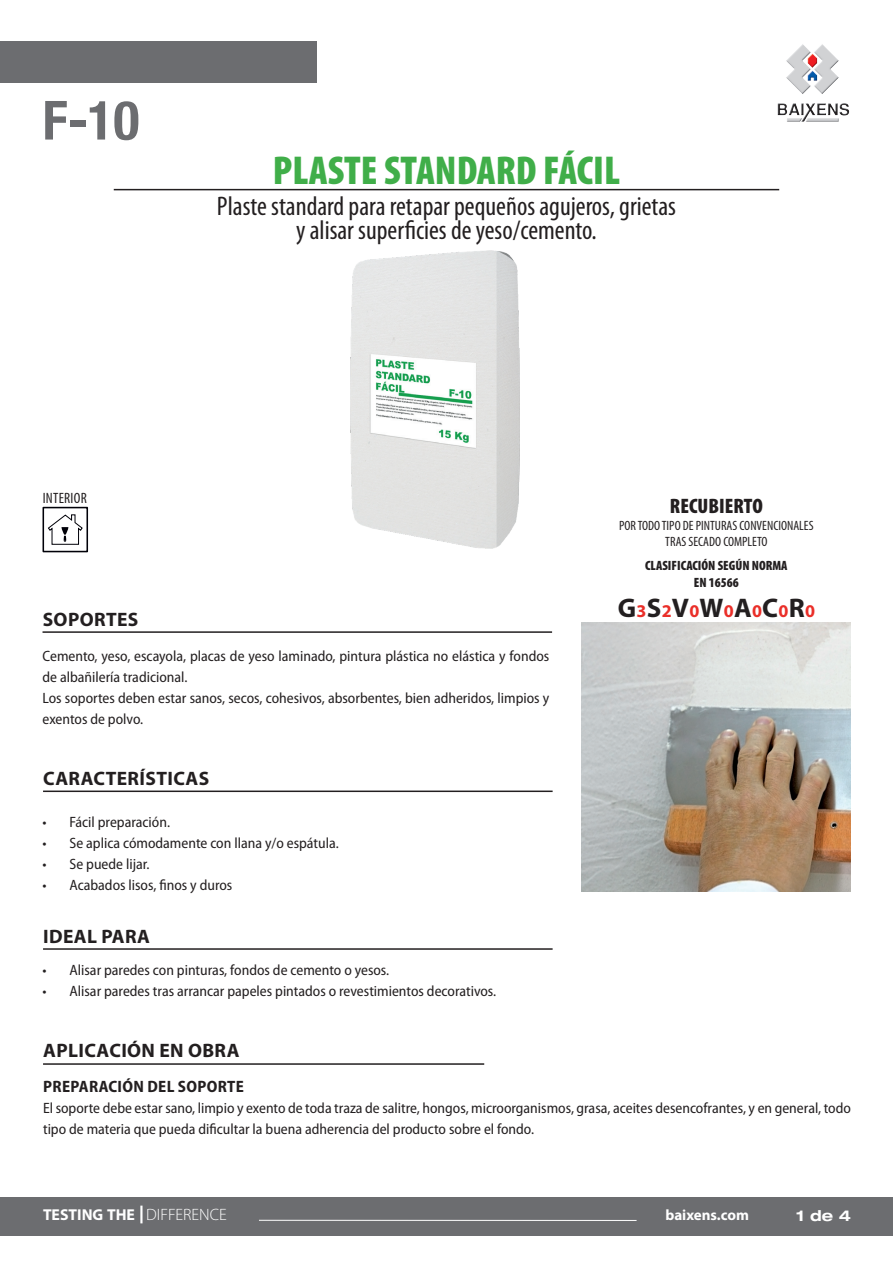
<style>
.page{position:relative;width:893px;height:1263px;background:#fff}
.page>*{position:absolute;margin:0;border:0;box-sizing:border-box;transform-origin:0 0}
.t1{font:700 condensed 54px "Helvetica Neue";color:#6c6d70}
.t2{font:900 condensed 40.5px "Myriad Pro";color:#40ae49}
.t3{font:condensed 27px/24px "Myriad Pro";color:#231f20;text-align:center}
.t4{font:700 27px "Myriad Pro";color:#231f20}
.t5{font:900 condensed 21px "Myriad Pro";color:#231f20}
.t6{font:700 19.5px "Myriad Pro";letter-spacing:.02em;color:#231f20}
.t7{font:700 semi-condensed 16.5px "Myriad Pro";letter-spacing:.02em;color:#231f20}
.t8{font:700 15.75px "Myriad Pro";color:#fff}
.t9{font:semi-condensed 15px/21px "Myriad Pro";color:#231f20}
.t10{font:700 15px "Myriad Pro";color:#fff}
.t11{font:condensed 15px "Myriad Pro";letter-spacing:.02em;color:#231f20}
.t12{font:700 expanded 15px "Helvetica Neue";color:#fff}
.t13{font:condensed 13.5px/16.5px "Myriad Pro";color:#231f20;text-align:center}
.t14{font:900 condensed 13.5px/16.5px "Myriad Pro";color:#231f20;text-align:center}
.s1{font-size:18px;color:#ea2f29}
.s2{font-weight:300;font-size:16.5px}
</style>
<div class="page">
<div style="left:0;top:42px;width:316px;height:41px;background:#6c6d70"></div>
<hr style="left:114px;top:189px;width:665px;height:1px;background:#231f20">
<hr style="left:43px;top:631px;width:509px;height:2px;background:#231f20">
<img style="left:777px;top:44px;width:72px;height:78px">
<hr style="left:43px;top:948px;width:510px;height:2px;background:#231f20">
<div style="left:43px;top:507px;width:45px;height:45px;border:2px solid #000008"></div>
<svg style="left:48px;top:514px;width:35px;height:31px"></svg>
<hr style="left:43px;top:1063px;width:441px;height:2px;background:#231f20">
<div style="left:0;top:1196px;width:893px;height:39px;background:#6c6d70"></div>
<hr style="left:140px;top:1205px;width:3px;height:18px;background:#fff">
<hr style="left:259px;top:1220px;width:378px;height:1px;background:#fff">
<hr style="left:43px;top:790px;width:510px;height:2px;background:#231f20">
<img style="left:582px;top:623px;width:269px;height:268px">
<img style="left:351px;top:250px;width:168px;height:298px">
<h1 class="t1" style="left:43px;top:88px;width:98px">F-10</h1>
<h2 class="t2" style="left:273px;top:148px;width:349px">PLASTE STANDARD FÁCIL</h2>
<h3 class="t3" style="left:217px;top:194px;width:460px">Plaste standard para retapar pequeños agujeros, grietas y alisar superficies de yeso/cemento.</h3>
<p class="t11" style="left:43px;top:489px;width:46px">INTERIOR</p>
<h3 class="t6" style="left:43px;top:607px;width:97px">SOPORTES</h3>
<h3 class="t5" style="left:670px;top:495px;width:94px">RECUBIERTO</h3>
<p class="t13" style="left:619px;top:517px;width:196px">POR TODO TIPO DE PINTURAS CONVENCIONALES<br>TRAS SECADO COMPLETO</p>
<p class="t14" style="left:645px;top:558px;width:144px">CLASIFICACIÓN SEGÚN NORMA<br>EN 16566</p>
<h3 class="t4" style="left:618px;top:590px;width:199px">G<span class="s1">3</span>S<span class="s1">2</span>V<span class="s1">0</span>W<span class="s1">0</span>A<span class="s1">0</span>C<span class="s1">0</span>R<span class="s1">0</span></h3>
<p class="t9" style="left:43px;top:646px;width:508px">Cemento, yeso, escayola, placas de yeso laminado, pintura plástica no elástica y fondos de albañilería tradicional.<br>Los soportes deben estar sanos, secos, cohesivos, absorbentes, bien adheridos, limpios y exentos de polvo.</p>
<h3 class="t6" style="left:43px;top:766px;width:168px">CARACTERÍSTICAS</h3>
<p class="t9" style="left:43px;top:811px;width:129px">• Fácil preparación.</p>
<p class="t9" style="left:43px;top:832px;width:298px">• Se aplica cómodamente con llana y/o espátula.</p>
<p class="t9" style="left:43px;top:853px;width:109px">• Se puede lijar.</p>
<p class="t9" style="left:43px;top:874px;width:191px">• Acabados lisos, finos y duros</p>
<h3 class="t6" style="left:43px;top:924px;width:108px">IDEAL PARA</h3>
<p class="t9" style="left:43px;top:960px;width:348px">• Alisar paredes con pinturas, fondos de cemento o yesos.</p>
<p class="t9" style="left:43px;top:981px;width:455px">• Alisar paredes tras arrancar papeles pintados o revestimientos decorativos.</p>
<h3 class="t6" style="left:43px;top:1038px;width:198px">APLICACIÓN EN OBRA</h3>
<p class="t7" style="left:43px;top:1077px;width:202px">PREPARACIÓN DEL SOPORTE</p>
<p class="t9" style="left:43px;top:1098px;width:809px">El soporte debe estar sano, limpio y exento de toda traza de salitre, hongos, microorganismos, grasa, aceites desencofrantes, y en general, todo tipo de materia que pueda dificultar la buena adherencia del producto sobre el fondo.</p>
<p class="t8" style="left:43px;top:1204px;width:185px">TESTING THE <span class="s2">DIFFERENCE</span></p>
<p class="t10" style="left:665px;top:1205px;width:85px">baixens.com</p>
<p class="t12" style="left:796px;top:1206px;width:56px">1 de 4</p>
</div>
